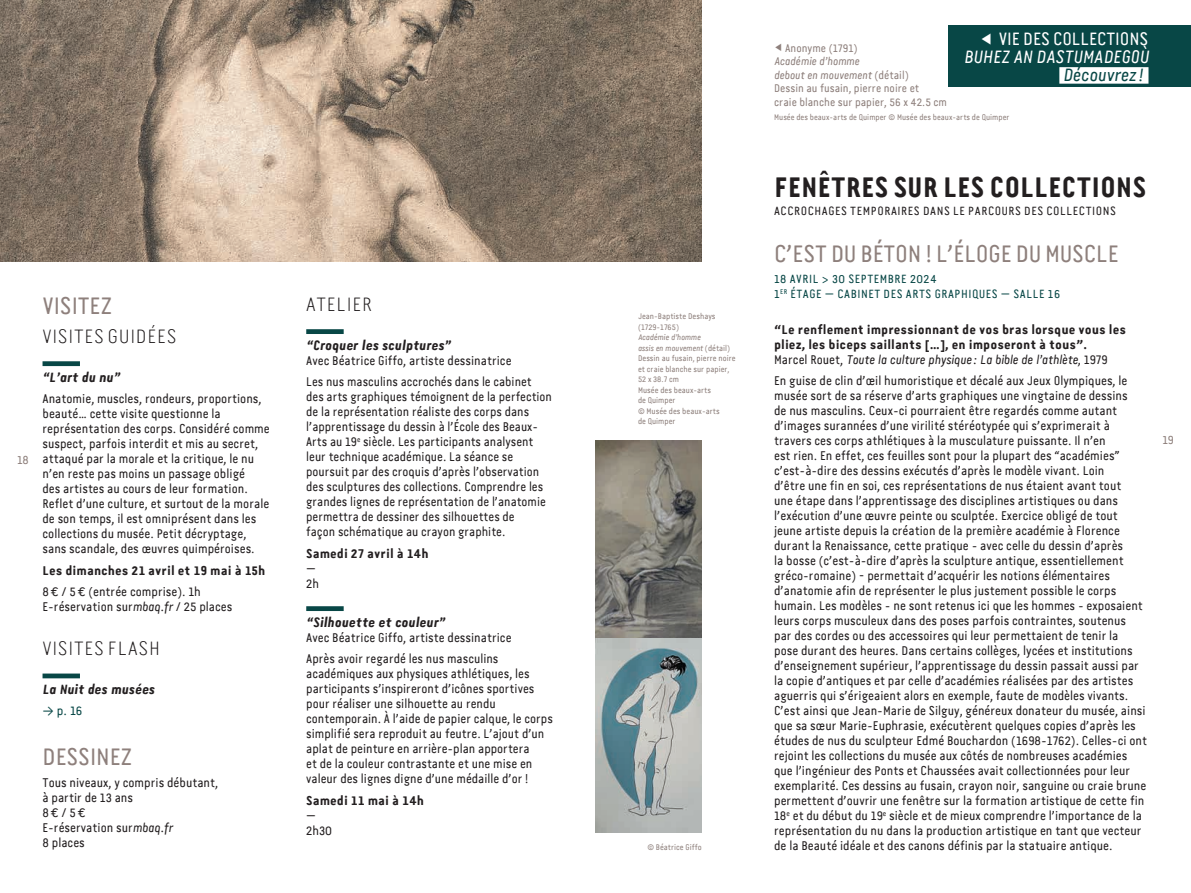
<style>
.page{position:relative;width:1191px;height:893px;background:#fff}
.page>*{position:absolute;margin:0;border:0;box-sizing:border-box;transform-origin:0 0}
.t1{font:700 28.5px "Van Condensed LF";letter-spacing:-.005em;color:#231f20;scale:.95 1}
.t2{font:24px "Van Condensed LF";letter-spacing:-.005em;color:#8e807c}
.t3{font:300 19.5px "Van Condensed Light LF";letter-spacing:.035em;color:#231f20}
.t4{font:italic 18px "Van Condensed LF";letter-spacing:-.005em;color:#fff}
.t5{font:18px "Van Condensed LF";letter-spacing:-.005em;color:#fff}
.t6{font:italic 18px "Van Condensed LF";letter-spacing:-.005em;color:#084746}
.t7{font:italic 700 13.5px "Van Condensed LF";color:#231f20}
.t8{font:12.75px/15px "Van Condensed LF";color:#231f20}
.t9{font:12.75px/15px "Van Condensed LF";color:#231f20;scale:.96 1}
.t10{font:700 12.75px/15px "Van Condensed LF";color:#231f20}
.t11{font:12.75px "Van Condensed LF";color:#084746}
.t12{font:12px/15px "Van Condensed LF";letter-spacing:.045em;color:#084746}
.t13{font:12px "Van Condensed LF";letter-spacing:.045em;color:#231f20}
.t14{font:12px "Van Condensed LF";color:#8e807c}
.t15{font:11.25px/13.5px "Van Condensed LF";color:#8e807c}
.t16{font:8.25px/10.5px "Van Condensed LF";color:#8e807c}
.s1{font-style:italic}
.s2{font-family:"Calibri"}
.s3{font-weight:400}
.s4{font-weight:400;font-style:italic}
</style>
<div class="page">
<img style="left:0;top:0;width:702px;height:261px">
<img style="left:595px;top:441px;width:107px;height:392px">
<div style="left:948px;top:26px;width:243px;height:61px;background:#084746"></div>
<div style="left:1059px;top:67px;width:89px;height:17px;background:#fff"></div>
<div style="left:43px;top:361px;width:37px;height:5px;background:#084746"></div>
<div style="left:43px;top:673px;width:37px;height:5px;background:#084746"></div>
<div style="left:306px;top:329px;width:38px;height:5px;background:#084746"></div>
<div style="left:306px;top:606px;width:38px;height:5px;background:#084746"></div>
<p class="t14" style="left:17px;top:452px;width:13px">18</p>
<h2 class="t2" style="left:43px;top:291px;width:71px">VISITEZ</h2>
<h3 class="t3" style="left:43px;top:324px;width:136px">VISITES GUIDÉES</h3>
<p class="t7" style="left:43px;top:369px;width:79px">“L’art du nu”</p>
<p class="t8" style="left:43px;top:391px;width:229px">Anatomie, muscles, rondeurs, proportions, beauté… cette visite questionne la représentation des corps. Considéré comme suspect, parfois interdit et mis au secret, attaqué par la morale et la critique, le nu n’en reste pas moins un passage obligé<br>des artistes au cours de leur formation.<br>Reflet d’une culture, et surtout de la morale de son temps, il est omniprésent dans les collections du musée. Petit décryptage, sans scandale, des œuvres quimpéroises.</p>
<p class="t10" style="left:43px;top:563px;width:224px">Les dimanches 21 avril et 19 mai à 15h</p>
<p class="t8" style="left:43px;top:584px;width:191px">8€ / 5€ (entrée comprise). 1h<br>E-réservation sur<span class="s1">mbaq.fr</span> / 25 places</p>
<h3 class="t3" style="left:43px;top:637px;width:119px">VISITES FLASH</h3>
<p class="t7" style="left:43px;top:681px;width:114px">La Nuit des musées</p>
<p class="t11" style="left:43px;top:703px;width:42px"><span class="s2">→</span> p. 16</p>
<h2 class="t2" style="left:43px;top:742px;width:91px">DESSINEZ</h2>
<p class="t8" style="left:43px;top:775px;width:177px">Tous niveaux, y compris débutant, à partir de 13 ans<br>8€ / 5€<br>E-réservation sur<span class="s1">mbaq.fr<br></span>8 places</p>
<h3 class="t3" style="left:306px;top:292px;width:67px">ATELIER</h3>
<p class="t7" style="left:306px;top:337px;width:146px">“Croquer les sculptures”</p>
<p class="t8" style="left:306px;top:350px;width:227px;line-height:21.5px">Avec Béatrice Giffo, artiste dessinatrice<br>Les nus masculins accrochés dans le cabinet</p>
<p class="t9" style="left:306px;top:389px;width:257px">des arts graphiques témoignent de la perfection de la représentation réaliste des corps dans l’apprentissage du dessin à l’École des Beaux-Arts au 19<sup>e</sup> siècle. Les participants analysent leur technique académique. La séance se poursuit par des croquis d’après l’observation des sculptures des collections. Comprendre les grandes lignes de représentation de l’anatomie permettra de dessiner des silhouettes de<br>façon schématique au crayon graphite.</p>
<p class="t10" style="left:306px;top:546px;width:124px">Samedi 27 avril à 14h</p>
<p class="t8" style="left:306px;top:561px;width:14px">—<br>2h</p>
<p class="t7" style="left:306px;top:614px;width:141px">“Silhouette et couleur”</p>
<p class="t8" style="left:306px;top:627px;width:207px;line-height:21.5px">Avec Béatrice Giffo, artiste dessinatrice<br>Après avoir regardé les nus masculins</p>
<p class="t8" style="left:306px;top:666px;width:248px">académiques aux physiques athlétiques, les participants s’inspireront d’icônes sportives pour réaliser une silhouette au rendu contemporain. À l’aide de papier calque, le corps simplifié sera reproduit au feutre. L’ajout d’un aplat de peinture en arrière-plan apportera<br>et de la couleur contrastante et une mise en valeur des lignes digne d’une médaille d’or !</p>
<p class="t10" style="left:306px;top:793px;width:119px">Samedi 11 mai à 14h</p>
<p class="t8" style="left:306px;top:808px;width:27px">—<br>2h30</p>
<p class="t16" style="left:638px;top:311px;width:79px">Jean-Baptiste Deshays (1729-1765)</p>
<p class="t16" style="left:638px;top:332px;width:99px"><span class="s1">Académie d’homme<br>assis en mouvement</span> (détail)<br>Dessin au fusain, pierre noire et craie blanche sur papier,<br>52 x 38.7 cm<br>Musée des beaux-arts<br>de Quimper<br>© Musée des beaux-arts<br>de Quimper</p>
<p class="t16" style="left:647px;top:842px;width:56px">© Béatrice Giffo</p>
<h3 class="t5" style="left:998px;top:28px;width:151px">VIE DES COLLECTIONS</h3>
<h3 class="t4" style="left:963px;top:45px;width:186px">BUHEZ AN DASTUMADEGOÙ</h3>
<h3 class="t6" style="left:1062px;top:64px;width:82px">Découvrez !</h3>
<p class="t15" style="left:785px;top:41px;width:74px">Anonyme (1791)</p>
<p class="t15" style="left:774px;top:54px;width:174px"><span class="s1">Académie d’homme<br>debout en mouvement</span> (détail)<br>Dessin au fusain, pierre noire et<br>craie blanche sur papier, 56 x 42.5 cm</p>
<p class="t16" style="left:774px;top:112px;width:237px">Musée des beaux-arts de Quimper © Musée des beaux-arts de Quimper</p>
<h1 class="t1" style="left:774px;top:170px;width:393px">FENÊTRES SUR LES COLLECTIONS</h1>
<p class="t13" style="left:774px;top:204px;width:343px">ACCROCHAGES TEMPORAIRES DANS LE PARCOURS DES COLLECTIONS</p>
<h2 class="t2" style="left:774px;top:239px;width:346px">C’EST DU BÉTON ! L’ÉLOGE DU MUSCLE</h2>
<p class="t12" style="left:774px;top:271px;width:288px">18 AVRIL &gt; 30 SEPTEMBRE 2024<br>1<sup>ER</sup> ÉTAGE — CABINET DES ARTS GRAPHIQUES — SALLE 16</p>
<p class="t10" style="left:774px;top:322px;width:353px">“Le renflement impressionnant de vos bras lorsque vous les pliez, les biceps saillants […], en imposeront à tous”.<br><span class="s3">Marcel Rouet,</span> <span class="s4">Toute la culture physique : La bible de l’athlète</span><span class="s3">, 1979</span></p>
<p class="t8" style="left:774px;top:373px;width:374px">En guise de clin d’œil humoristique et décalé aux Jeux Olympiques, le musée sort de sa réserve d’arts graphiques une vingtaine de dessins<br>de nus masculins. Ceux-ci pourraient être regardés comme autant d’images surannées d’une virilité stéréotypée qui s’exprimerait à travers ces corps athlétiques à la musculature puissante. Il n’en<br>est rien. En effet, ces feuilles sont pour la plupart des “académies” c’est-à-dire des dessins exécutés d’après le modèle vivant. Loin<br>d’être une fin en soi, ces représentations de nus étaient avant tout<br>une étape dans l’apprentissage des disciplines artistiques ou dans l’exécution d’une œuvre peinte ou sculptée. Exercice obligé de tout jeune artiste depuis la création de la première académie à Florence durant la Renaissance, cette pratique - avec celle du dessin d’après<br>la bosse (c’est-à-dire d’après la sculpture antique, essentiellement gréco-romaine) – permettait d’acquérir les notions élémentaires d’anatomie afin de représenter le plus justement possible le corps humain. Les modèles - ne sont retenus ici que les hommes - exposaient leurs corps musculeux dans des poses parfois contraintes, soutenus<br>par des cordes ou des accessoires qui leur permettaient de tenir la<br>pose durant des heures. Dans certains collèges, lycées et institutions d’enseignement supérieur, l’apprentissage du dessin passait aussi par la copie d’antiques et par celle d’académies réalisées par des artistes aguerris qui s’érigeaient alors en exemple, faute de modèles vivants.<br>C’est ainsi que Jean-Marie de Silguy, généreux donateur du musée, ainsi que sa sœur Marie-Euphrasie, exécutèrent quelques copies d’après les études de nus du sculpteur Edmé Bouchardon (1698-1762). Celles-ci ont rejoint les collections du musée aux côtés de nombreuses académies que l’ingénieur des Ponts et Chaussées avait collectionnées pour leur exemplarité. Ces dessins au fusain, crayon noir, sanguine ou craie brune permettent d’ouvrir une fenêtre sur la formation artistique de cette fin 18<sup>e</sup> et du début du 19<sup>e</sup> siècle et de mieux comprendre l’importance de la représentation du nu dans la production artistique en tant que vecteur de la Beauté idéale et des canons définis par la statuaire antique.</p>
<p class="t14" style="left:1162px;top:432px;width:13px">19</p>
</div>
